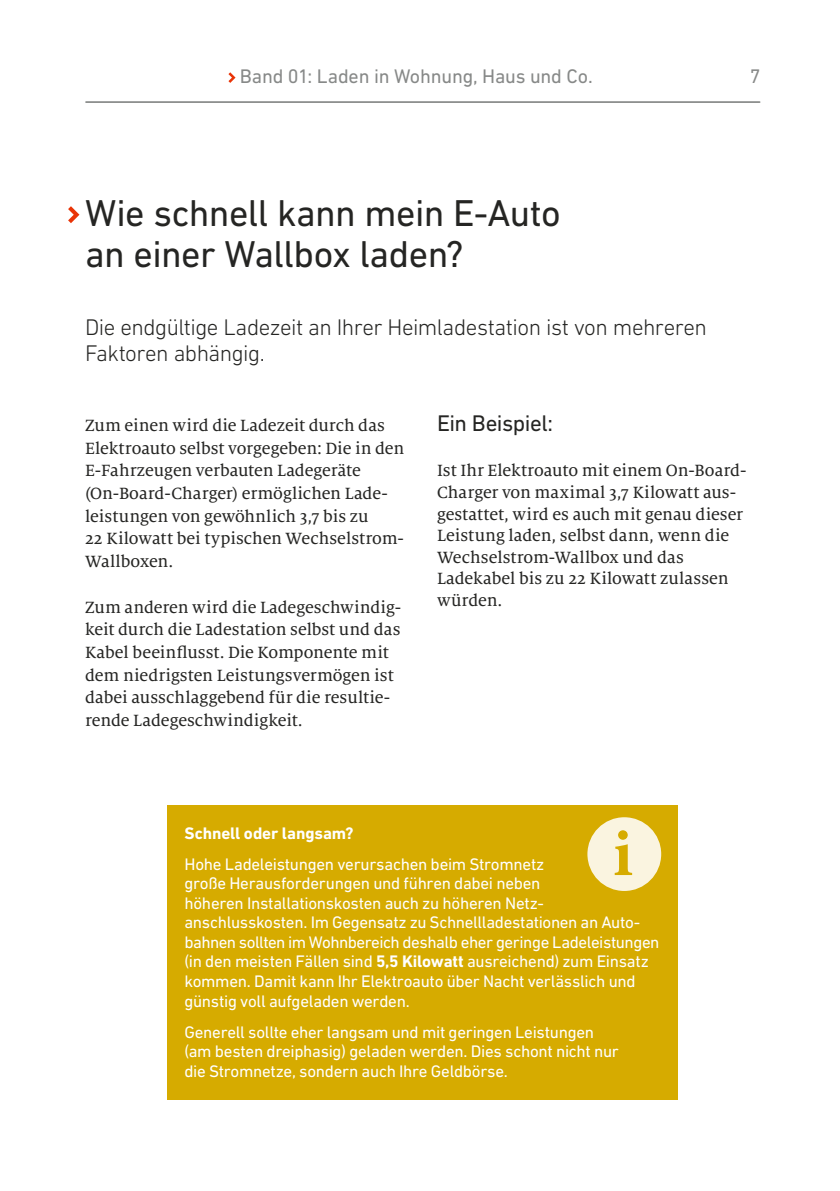
<style>
.page{position:relative;width:840px;height:1191px;background:#fff}
.page>*{position:absolute;margin:0;border:0;box-sizing:border-box;transform-origin:0 0}
.H1_neo{font:38px/41.8px "DIN Next LT Pro";letter-spacing:-.015em;color:#252523}
.P-Intro{font:300 23px/26.4px "DIN Next LT Pro";letter-spacing:-.02em;color:#252523}
.H2_neo{font:23px "DIN Next LT Pro";letter-spacing:-.02em;color:#252523}
.t1{font:20px "DIN Next LT Pro";letter-spacing:-.01em;color:#878988}
.P_neo_Raster_alle_Ze{font:18px/22.6px "Milo Serif OT Text";letter-spacing:-.005em;color:#252523}
.P_neo{font:18px/21.6px "Milo Serif OT Text";color:#252523}
.P-Tipp{font:17px/19.6px "DIN Next LT Pro";letter-spacing:-.015em;color:#fff}
.P-Tipp_Headline{font:700 17px "DIN Next LT Pro";letter-spacing:-.005em;color:#fff}
.s1{font-weight:700}
</style>
<div class="page">
<hr style="left:86px;top:101px;width:673px;height:2px;background:#878988">
<svg style="left:228px;top:72px;width:7px;height:11px"></svg>
<svg style="left:68px;top:206px;width:11px;height:17px"></svg>
<div style="left:167px;top:805px;width:510px;height:295px;background:#d6ab00"></div>
<svg style="left:587px;top:817px;width:73px;height:74px"></svg>
<p class="t1" style="left:240px;top:65px;width:354px">Band 01: Laden in Wohnung, Haus und Co.</p>
<p class="t1" style="left:749px;top:65px;width:12px">7</p>
<h1 class="H1_neo" style="left:85px;top:191px;width:477px">Wie schnell kann mein E-Auto an einer Wallbox laden?</h1>
<p class="P-Intro" style="left:85px;top:313px;width:623px">Die endgültige Ladezeit an Ihrer Heimladestation ist von mehreren<br>Faktoren abhängig.</p>
<p class="P_neo_Raster_alle_Ze" style="left:85px;top:414px;width:320px">Zum einen wird die Ladezeit durch das Elektroauto selbst vorgegeben: Die in den E-Fahrzeugen verbauten Ladegeräte (On-Board-Charger) ermöglichen Lade&shy;leistungen von gewöhnlich 3,7 bis zu<br>22 Kilowatt bei typischen Wechselstrom-Wallboxen.</p>
<p class="P_neo_Raster_alle_Ze" style="left:85px;top:596px;width:317px">Zum anderen wird die Ladegeschwindig&shy;keit durch die Ladestation selbst und das Kabel beeinflusst. Die Komponente mit dem niedrigsten Leistungsvermögen ist dabei ausschlaggebend für die resultie&shy;rende Ladegeschwindigkeit.</p>
<h2 class="H2_neo" style="left:437px;top:410px;width:117px">Ein Beispiel:</h2>
<p class="P_neo" style="left:437px;top:460px;width:311px">Ist Ihr Elektroauto mit einem On-Board-Charger von maximal 3,7 Kilowatt aus&shy;gestattet, wird es auch mit genau dieser Leistung laden, selbst dann, wenn die Wechselstrom-Wallbox und das Ladekabel bis zu 22 Kilowatt zulassen würden.</p>
<p class="P-Tipp_Headline" style="left:184px;top:823px;width:171px">Schnell oder langsam?</p>
<p class="P-Tipp" style="left:184px;top:854px;width:476px">Hohe Ladeleistungen verursachen beim Stromnetz<br>große Herausforderungen und führen dabei neben<br>höheren Installationskosten auch zu höheren Netz&shy;anschlusskosten. Im Gegensatz zu Schnellladestationen an Auto&shy;bahnen sollten im Wohnbereich deshalb eher geringe Ladeleistungen (in den meisten Fällen sind <span class="s1">5,5 Kilowatt</span> ausreichend) zum Einsatz kommen. Damit kann Ihr Elektroauto über Nacht verlässlich und günstig voll aufgeladen werden.</p>
<p class="P-Tipp" style="left:184px;top:1021px;width:435px">Generell sollte eher langsam und mit geringen Leistungen (am besten dreiphasig) geladen werden. Dies schont nicht nur die Stromnetze, sondern auch Ihre Geldbörse.</p>
</div>
